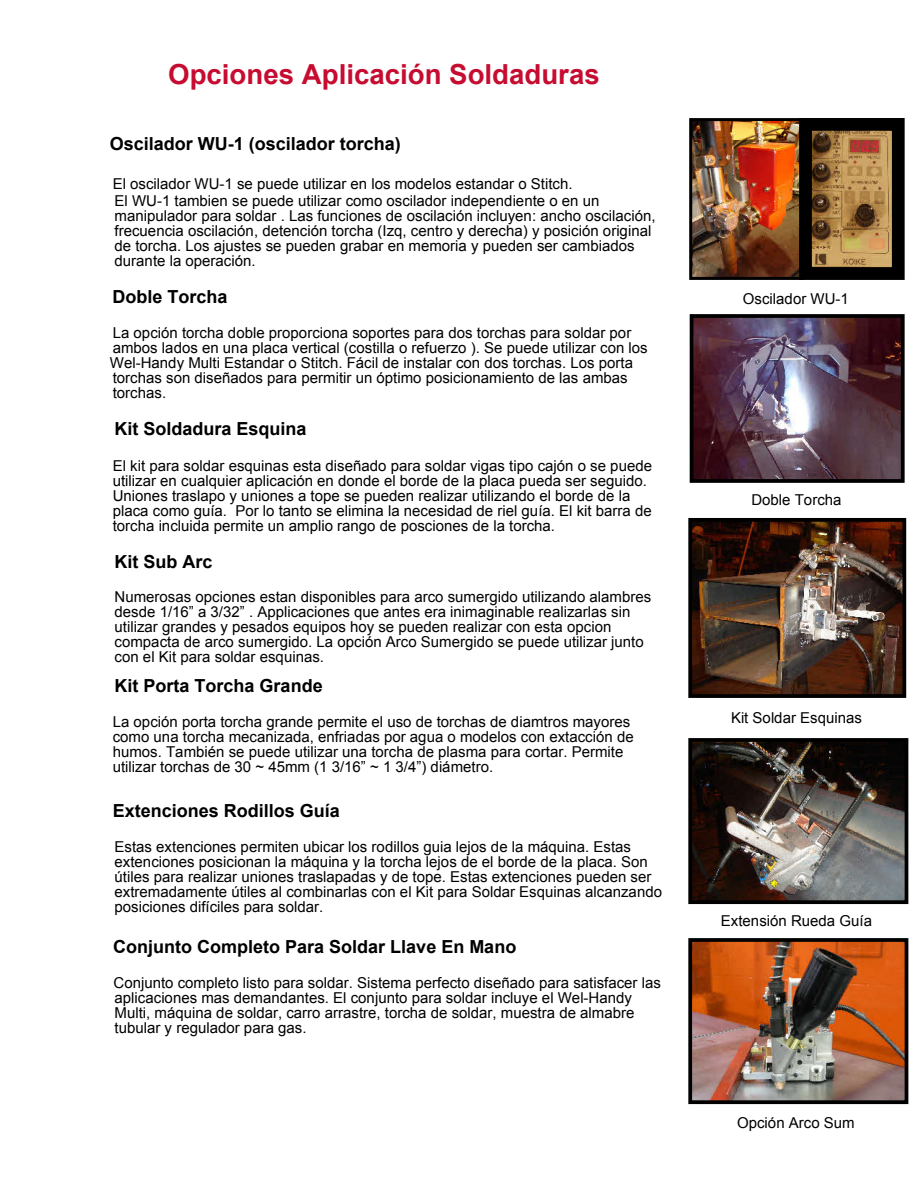
<style>
.page{position:relative;width:918px;height:1188px;background:#fff}
.page>*{position:absolute;margin:0;border:0;box-sizing:border-box;transform-origin:0 0}
.t1{font:700 27.6px "Arial";color:#c60c30}
.t2{font:700 18px "Arial";color:#000}
.t3{font:15px/15px "Arial";color:#000}
</style>
<div class="page">
<img style="left:695px;top:319px;width:205px;height:159px">
<div style="left:690px;top:314px;width:215px;height:169px;border:4px solid #000"></div>
<img style="left:693px;top:523px;width:208px;height:170px">
<div style="left:688px;top:518px;width:218px;height:180px;border:4px solid #000"></div>
<img style="left:693px;top:743px;width:210px;height:156px">
<div style="left:688px;top:738px;width:220px;height:166px;border:4px solid #000"></div>
<img style="left:693px;top:943px;width:210px;height:156px">
<div style="left:688px;top:938px;width:220px;height:166px;border:4px solid #000"></div>
<img style="left:693px;top:122px;width:106px;height:154px">
<div style="left:689px;top:118px;width:114px;height:162px;border:3px solid #000"></div>
<img style="left:813px;top:132px;width:78px;height:134px">
<div style="left:799px;top:118px;width:106px;height:162px;border:13px solid #000"></div>
<h1 class="t1" style="left:168px;top:64px;width:433px">Opciones Aplicación Soldaduras</h1>
<p class="t2" style="left:110px;top:137px;width:293px">Oscilador WU-1 (oscilador torcha)</p>
<p class="t3" style="left:113px;top:176px;width:488px;line-height:17.2px">El oscilador WU-1 se puede utilizar en los modelos estandar o Stitch.<br>El WU-1 tambien se puede utilizar como oscilador independiente o en un</p>
<p class="t3" style="left:115px;top:210px;width:542px">manipulador para soldar . Las funciones de oscilación incluyen: ancho oscilación, frecuencia oscilación, detención torcha (Izq, centro y derecha) y posición original de torcha. Los ajustes se pueden grabar en memoria y pueden ser cambiados durante la operación.</p>
<p class="t2" style="left:112px;top:290px;width:117px">Doble Torcha</p>
<p class="t3" style="left:110px;top:327px;width:539px">La opción torcha doble proporciona soportes para dos torchas para soldar por ambos lados en una placa vertical (costilla o refuerzo ). Se puede utilizar con los Wel-Handy Multi Estandar o Stitch. Fácil de instalar con dos torchas. Los porta torchas son diseñados para permitir un óptimo posicionamiento de las ambas torchas.</p>
<p class="t2" style="left:115px;top:422px;width:194px">Kit Soldadura Esquina</p>
<p class="t3" style="left:113px;top:459px;width:541px">El kit para soldar esquinas esta diseñado para soldar vigas tipo cajón o se puede utilizar en cualquier aplicación en donde el borde de la placa pueda ser seguido.<br>Uniones traslapo y uniones a tope se pueden realizar utilizando el borde de la placa como guía. Por lo tanto se elimina la necesidad de riel guía. El kit barra de torcha incluida permite un amplio rango de posciones de la torcha.</p>
<p class="t2" style="left:115px;top:555px;width:99px">Kit Sub Arc</p>
<p class="t3" style="left:115px;top:591px;width:538px">Numerosas opciones estan disponibles para arco sumergido utilizando alambres desde 1/16” a 3/32” . Applicaciones que antes era inimaginable realizarlas sin utilizar grandes y pesados equipos hoy se pueden realizar con esta opcion compacta de arco sumergido. La opción Arco Sumergido se puede utilizar junto con el Kit para soldar esquinas.</p>
<p class="t2" style="left:115px;top:679px;width:210px">Kit Porta Torcha Grande</p>
<p class="t3" style="left:113px;top:716px;width:522px">La opción porta torcha grande permite el uso de torchas de diamtros mayores como una torcha mecanizada, enfriadas por agua o modelos con extacción de humos. También se puede utilizar una torcha de plasma para cortar. Permite utilizar torchas de 30 ~ 45mm (1 3/16” ~ 1 3/4”) diámetro.</p>
<p class="t2" style="left:113px;top:804px;width:229px">Extenciones Rodillos Guía</p>
<p class="t3" style="left:115px;top:841px;width:549px">Estas extenciones permiten ubicar los rodillos guia lejos de la máquina. Estas extenciones posicionan la máquina y la torcha lejos de el borde de la placa. Son útiles para realizar uniones traslapadas y de tope. Estas extenciones pueden ser extremadamente útiles al combinarlas con el Kit para Soldar Esquinas alcanzando posiciones difíciles para soldar.</p>
<p class="t2" style="left:113px;top:940px;width:405px">Conjunto Completo Para Soldar Llave En Mano</p>
<p class="t3" style="left:114px;top:977px;width:549px">Conjunto completo listo para soldar. Sistema perfecto diseñado para satisfacer las aplicaciones mas demandantes. El conjunto para soldar incluye el Wel-Handy Multi, máquina de soldar, carro arrastre, torcha de soldar, muestra de almabre tubular y regulador para gas.</p>
<p class="t3" style="left:743px;top:292px;width:107px">Oscilador WU-1</p>
<p class="t3" style="left:751px;top:494px;width:92px">Doble Torcha</p>
<p class="t3" style="left:731px;top:712px;width:132px">Kit Soldar Esquinas</p>
<p class="t3" style="left:721px;top:915px;width:153px">Extensión Rueda Guía</p>
<p class="t3" style="left:737px;top:1116px;width:119px">Opción Arco Sum</p>
</div>
